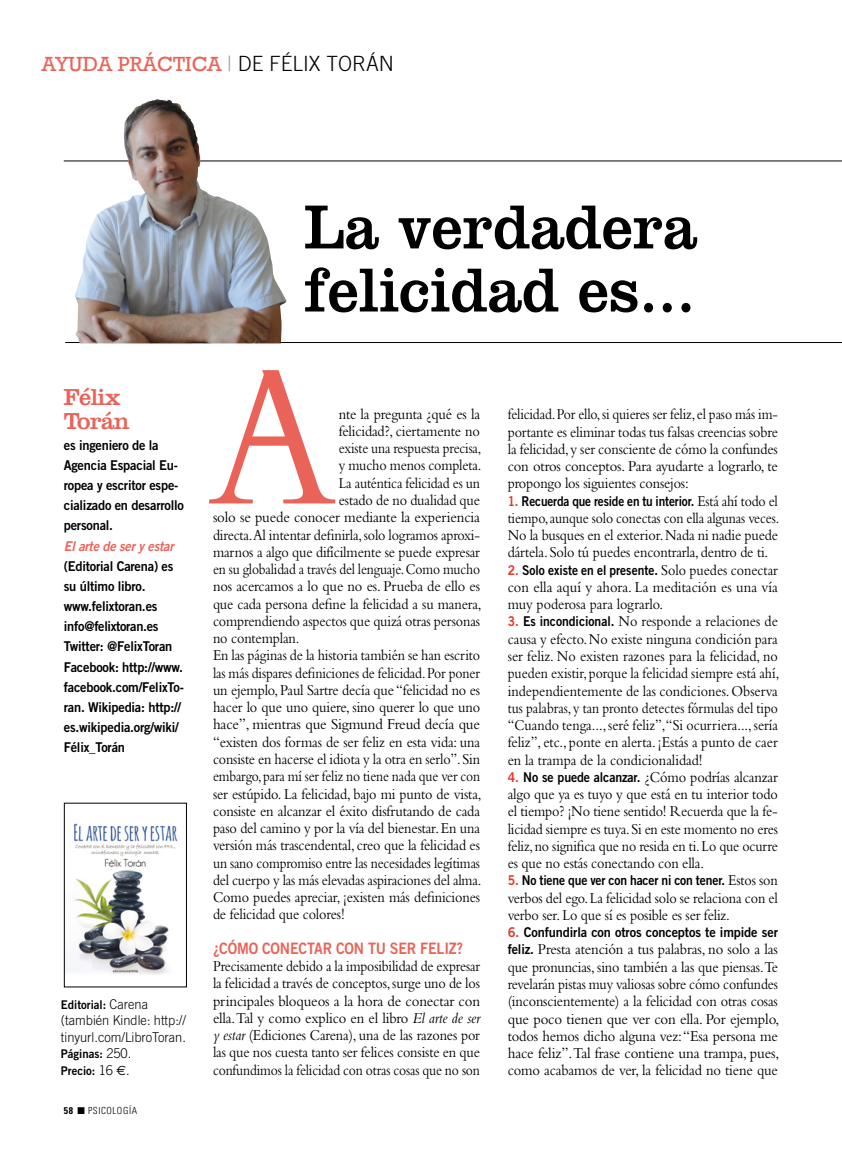
<style>
.page{position:relative;width:842px;height:1149px;background:#fff}
.page>*{position:absolute;margin:0;border:0;box-sizing:border-box;transform-origin:0 0}
.t1{font:209.1px "Bembo";color:#ea6359;scale:.9 1}
.t2{font:64.5px/63px "Clarendon";color:#000;scale:.95 1}
.t3{font:24px/24px "Clarendon";letter-spacing:-.03em;color:#ea6359}
.t4{font:21px "Rockwell";color:#ea6359}
.t5{font:15.75px/17.2px "Bembo";letter-spacing:-.01em;color:#000;text-align:justify;scale:.9 1}
.t6{font:15.75px/17.2px "Bembo";letter-spacing:-.01em;color:#000;text-align:justify;scale:.87 1}
.t7{font:15.75px/17.2px "Bembo";letter-spacing:-.01em;color:#000;text-align:justify;scale:.91 1}
.t8{font:15.75px/17.2px "Bembo";letter-spacing:-.01em;color:#000;text-align:justify;scale:.88 1}
.t9{font:15.75px/17.2px "Bembo";letter-spacing:-.01em;color:#000;text-align:justify;scale:.93 1}
.t10{font:15.75px "Bembo";letter-spacing:-.01em;color:#000;scale:.89 1}
.t11{font:15.75px/17.2px "Bembo";letter-spacing:-.01em;color:#000;scale:.92 1}
.t12{font:15.75px "Bembo";letter-spacing:-.01em;color:#000;scale:.86 1}
.t13{font:15.75px "Bembo";letter-spacing:-.01em;color:#000;scale:.94 1}
.t14{font:15.75px "Bembo";letter-spacing:-.01em;color:#000;scale:.95 1}
.t15{font:15.75px "Trade Gothic Bold Two";letter-spacing:-.01em;color:#ea6359;scale:.9 1}
.t16{font:13.5px/20.1px "Trade Gothic Bold Two";letter-spacing:-.015em;color:#000;scale:.95 1}
.t17{font:13.5px "Trade Gothic Bold Two";letter-spacing:-.015em;color:#000;scale:.88 1}
.t18{font:300 13.5px/16.5px "Trade Gothic";color:#000;scale:.95 1}
.t19{font:13.5px "Trade Gothic Bold Two";letter-spacing:-.015em;color:#000;scale:.89 1}
.t20{font:13.5px "Trade Gothic Bold Two";letter-spacing:-.015em;color:#000;scale:.9 1}
.t21{font:italic 13.5px "Trade Gothic Bold Two";letter-spacing:-.015em;color:#ea6359;scale:.95 1}
.t22{font:12px/16.5px "Trade Gothic Bold Two";color:#000;scale:.95 1}
.t23{font:300 condensed 9.75px "Univers";letter-spacing:.06em;color:#000}
.s1{font-family:"Trade Gothic";font-weight:300;color:#9c9d9f}
.s2{font-family:"Trade Gothic";font-weight:300;color:#000}
.s3{font-family:"Trade Gothic";font-weight:300;font-size:13.5px}
.s4{font-family:"Euro Sans";font-size:13.5px}
.s5{font-weight:700}
.s6{font-style:italic}
.s7{color:#e43527}
.s8{font-family:"Bembo";font-size:15.75px}
.s9{font-family:"Trade Gothic Bold Two";font-size:13.5px;color:#e43527}
.s10{font-family:"Trade Gothic Bold Two";font-size:13.5px}
</style>
<div class="page">
<hr style="left:65px;top:342px;width:777px;height:1px;background:#000">
<hr style="left:64px;top:160px;width:778px;height:1px;background:#000">
<img style="left:75px;top:99px;width:212px;height:244px">
<img style="left:66px;top:823px;width:112px;height:152px">
<div style="left:64px;top:802px;width:123px;height:185px;border:1px solid #000"></div>
<h3 class="t4" style="left:41px;top:52px;width:354px">AYUDA PRÁCTICA <span class="s1">|</span> <span class="s2">de FÉLIX TORÁN</span></h3>
<h2 class="t2" style="left:304px;top:195px;width:415px">La verdadera felicidad es...</h2>
<h3 class="t3" style="left:64px;top:385px;width:68px">Félix<br>Torán</h3>
<p class="t16" style="left:64px;top:434px;width:128px">es ingeniero de la<br>Agencia Espacial Eu&shy;ropea y escritor espe&shy;cializado en desarrollo personal.</p>
<p class="t21" style="left:64px;top:537px;width:117px">El arte de ser y estar</p>
<p class="t16" style="left:64px;top:555px;width:128px">(Editorial Carena) es su último libro. www.felixtoran.es info@felixtoran.es<br>Twitter: @FelixToran<br>Facebook: http://www. facebook.com/FelixTo&shy;ran. Wikipedia: http:// es.wikipedia.org/wiki/<br>Félix_Torán</p>
<p class="t22" style="left:61px;top:995px;width:93px">Editorial: <span class="s3">Carena</span></p>
<p class="t18" style="left:61px;top:1011px;width:133px">(también Kindle: http:// tinyurl.com/LibroToran.</p>
<p class="t22" style="left:61px;top:1045px;width:76px">Páginas: <span class="s3">250.<br></span>Precio: <span class="s3">16</span> <span class="s4">e</span><span class="s3">.</span></p>
<p class="t23" style="left:64px;top:1104px;width:75px"><span class="s5">58</span> ■ PSICOLOGÍA</p>
<h1 class="t1" style="left:208px;top:316px;width:143px">A</h1>
<p class="t11" style="left:339px;top:404px;width:155px">nte la pregunta ¿qué es la</p>
<p class="t7" style="left:339px;top:422px;width:157px">felicidad?, ciertamente no</p>
<p class="t12" style="left:339px;top:439px;width:167px">existe una respuesta precisa,</p>
<p class="t10" style="left:339px;top:456px;width:162px">y mucho menos completa.</p>
<p class="t8" style="left:339px;top:473px;width:162px">La auténtica felicidad es un</p>
<p class="t5" style="left:339px;top:491px;width:159px">estado de no dualidad que</p>
<p class="t13" style="left:213px;top:508px;width:286px">solo se puede conocer mediante la experiencia</p>
<p class="t10" style="left:213px;top:525px;width:302px">directa.Al intentar definirla, solo logramos aproxi-</p>
<p class="t5" style="left:213px;top:542px;width:298px">marnos a algo que difícilmente se puede expresar</p>
<p class="t12" style="left:213px;top:559px;width:312px">en su globalidad a través del lenguaje. Como mucho</p>
<p class="t11" style="left:213px;top:577px;width:292px">nos acercamos a lo que no es. Prueba de ello es</p>
<p class="t5" style="left:213px;top:594px;width:300px">que cada persona define la felicidad a su manera,</p>
<p class="t5" style="left:213px;top:611px;width:298px">comprendiendo aspectos que quizá otras personas</p>
<p class="t5" style="left:213px;top:629px;width:98px">no contemplan.</p>
<p class="t10" style="left:213px;top:646px;width:302px">En las páginas de la historia también se han escrito</p>
<p class="t6" style="left:213px;top:663px;width:308px">las más dispares definiciones de felicidad. Por poner</p>
<p class="t5" style="left:213px;top:680px;width:298px">un ejemplo, Paul Sartre decía que “felicidad no es</p>
<p class="t7" style="left:213px;top:698px;width:295px">hacer lo que uno quiere, sino querer lo que uno</p>
<p class="t14" style="left:213px;top:715px;width:283px">hace”, mientras que Sigmund Freud decía que</p>
<p class="t7" style="left:213px;top:732px;width:295px">“existen dos formas de ser feliz en esta vida: una</p>
<p class="t10" style="left:213px;top:749px;width:302px">consiste en hacerse el idiota y la otra en serlo”. Sin</p>
<p class="t12" style="left:213px;top:766px;width:312px">embargo, para mí ser feliz no tiene nada que ver con</p>
<p class="t5" style="left:213px;top:784px;width:300px">ser estúpido. La felicidad, bajo mi punto de vista,</p>
<p class="t7" style="left:213px;top:801px;width:295px">consiste en alcanzar el éxito disfrutando de cada</p>
<p class="t5" style="left:213px;top:818px;width:298px">paso del camino y por la vía del bienestar. En una</p>
<p class="t5" style="left:213px;top:836px;width:298px">versión más trascendental, creo que la felicidad es</p>
<p class="t6" style="left:213px;top:853px;width:308px">un sano compromiso entre las necesidades legítimas</p>
<p class="t8" style="left:213px;top:870px;width:307px">del cuerpo y las más elevadas aspiraciones del alma.</p>
<p class="t5" style="left:213px;top:887px;width:298px">Como puedes apreciar, ¡existen más definiciones</p>
<p class="t5" style="left:213px;top:905px;width:148px">de felicidad que colores!</p>
<p class="t15" style="left:213px;top:938px;width:279px">¿cómo conectar con tu ser feliz?</p>
<p class="t8" style="left:213px;top:956px;width:305px">Precisamente debido a la imposibilidad de expresar la felicidad a través de conceptos, surge uno de los principales bloqueos a la hora de conectar con ella.Tal y como explico en el libro <span class="s6">El arte de ser y estar</span> (Ediciones Carena), una de las razones por las que nos cuesta tanto ser felices consiste en que confundimos la felicidad con otras cosas que no son</p>
<p class="t6" style="left:508px;top:405px;width:312px">felicidad. Por ello, si quieres ser feliz, el paso más im&shy;portante es eliminar todas tus falsas creencias sobre la felicidad, y ser consciente de cómo la confundes con otros conceptos. Para ayudarte a lograrlo, te propongo los siguientes consejos:</p>
<p class="t17" style="left:508px;top:492px;width:308px"><span class="s7">1.</span> Recuerda que reside en tu interior. <span class="s8">Está ahí todo el</span></p>
<p class="t6" style="left:508px;top:509px;width:314px">tiempo, aunque solo conectas con ella algunas veces.<br>No la busques en el exterior. Nada ni nadie puede dártela. Solo tú puedes encontrarla, dentro de ti.</p>
<p class="t19" style="left:508px;top:561px;width:305px"><span class="s7">2.</span> Solo existe en el presente. <span class="s8">Solo puedes conectar</span></p>
<p class="t11" style="left:508px;top:578px;width:295px">con ella aquí y ahora. La meditación es una vía muy poderosa para lograrlo.</p>
<p class="t5" style="left:508px;top:612px;width:303px"><span class="s9">3.</span> <span class="s10">Es incondicional.</span> No responde a relaciones de causa y efecto. No existe ninguna condición para ser feliz. No existen razones para la felicidad, no pueden existir, porque la felicidad siempre está ahí, independientemente de las condiciones. Observa tus palabras, y tan pronto detectes fórmulas del tipo “Cuando tenga..., seré feliz”,“Si ocurriera..., sería feliz”, etc., ponte en alerta. ¡Estás a punto de caer en la trampa de la condicionalidad!</p>
<p class="t7" style="left:508px;top:767px;width:298px"><span class="s9">4.</span> <span class="s10">N o se puede alcanzar.</span> ¿Cómo podrías alcanzar algo que ya es tuyo y que está en tu interior todo el tiempo? ¡No tiene sentido! Recuerda que la fe&shy;licidad siempre es tuya. Si en este momento no eres feliz, no significa que no resida en ti. Lo que ocurre es que no estás conectando con ella.</p>
<p class="t20" style="left:508px;top:871px;width:302px"><span class="s7">5.</span> No tiene que ver con hacer ni con tener. <span class="s8">Estos son</span></p>
<p class="t5" style="left:508px;top:888px;width:302px">verbos del ego. La felicidad solo se relaciona con el verbo ser. Lo que sí es posible es ser feliz.</p>
<p class="t16" style="left:508px;top:921px;width:286px"><span class="s7">6.</span> Confundirla con otros conceptos te impide ser</p>
<p class="t9" style="left:508px;top:940px;width:294px"><span class="s10">feliz.</span> Presta atención a tus palabras, no solo a las que pronuncias, sino también a las que piensas.Te revelarán pistas muy valiosas sobre cómo confundes (inconscientemente) a la felicidad con otras cosas que poco tienen que ver con ella. Por ejemplo, todos hemos dicho alguna vez: “Esa persona me hace feliz”.Tal frase contiene una trampa, pues, como acabamos de ver, la felicidad no tiene que</p>
</div>
